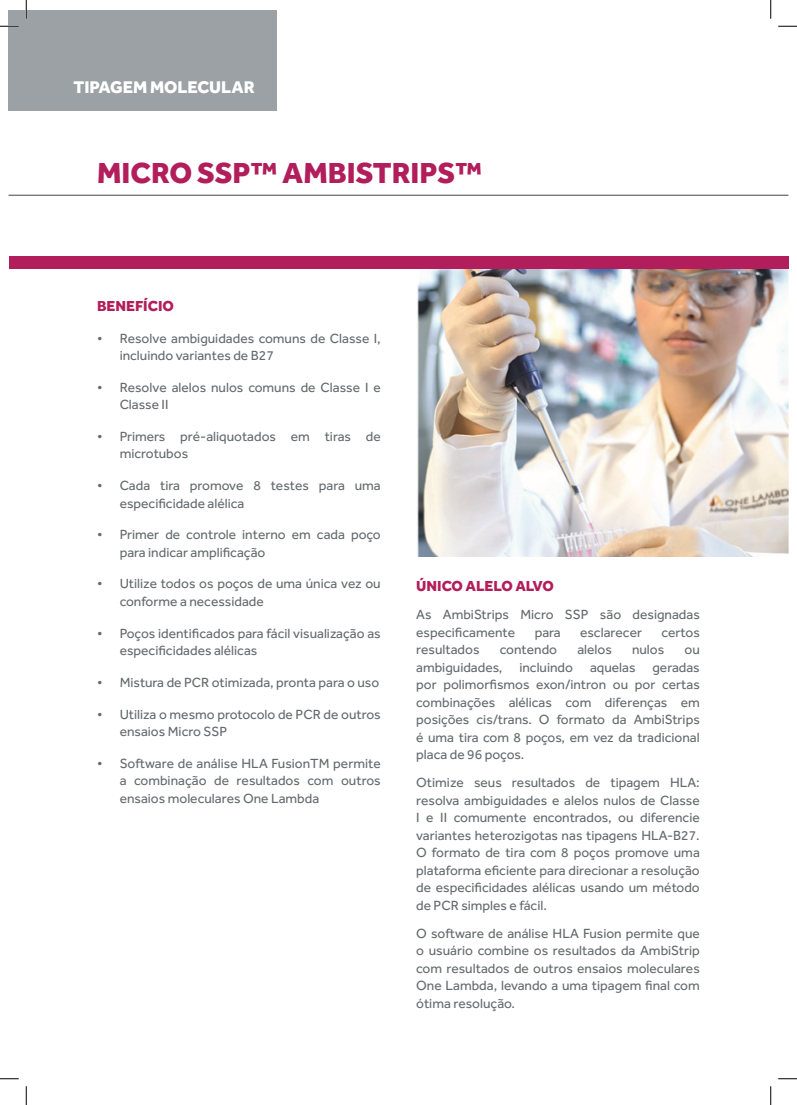
<style>
.page{position:relative;width:797px;height:1105px;background:#fff}
.page>*{position:absolute;margin:0;border:0;box-sizing:border-box;transform-origin:0 0}
.t1{font:800 30px "Effra";color:#b11e5b}
.t2{font:800 17.5px "Effra";color:#fff}
.t3{font:800 15px "Effra";color:#b11e5b}
.t4{font:13.75px/17.5px "Effra";color:#646a6c}
</style>
<div class="page">
<img style="left:417px;top:269px;width:371px;height:287px">
<div style="left:9px;top:256px;width:779px;height:13px;background:#b11e5b"></div>
<hr style="left:9px;top:195px;width:779px;height:1px;background:#646a6c">
<div style="left:9px;top:10px;width:268px;height:100px;background:#9ba1a4"></div>
<svg style="left:0;top:25px;width:19px;height:2px"></svg>
<svg style="left:778px;top:25px;width:19px;height:2px"></svg>
<svg style="left:0;top:1078px;width:19px;height:1px"></svg>
<svg style="left:778px;top:1078px;width:19px;height:1px"></svg>
<svg style="left:25px;top:0;width:2px;height:19px"></svg>
<svg style="left:25px;top:1086px;width:2px;height:19px"></svg>
<svg style="left:770px;top:0;width:1px;height:19px"></svg>
<svg style="left:770px;top:1086px;width:1px;height:19px"></svg>
<p class="t2" style="left:73px;top:76px;width:183px">TIPAGEM MOLECULAR</p>
<p class="t1" style="left:97px;top:155px;width:386px">MICRO SSP™ AMBISTRIPS™</p>
<p class="t3" style="left:97px;top:297px;width:78px">BENEFÍCIO</p>
<p class="t4" style="left:120px;top:329px;width:262px;text-indent:-22px">• Resolve ambiguidades comuns de Classe I, incluindo variantes de B27</p>
<p class="t4" style="left:120px;top:378px;width:262px;text-indent:-22px">• Resolve alelos nulos comuns de Classe I e<br>Classe II</p>
<p class="t4" style="left:120px;top:427px;width:262px;text-indent:-22px">• Primers pré-aliquotados em tiras de microtubos</p>
<p class="t4" style="left:120px;top:477px;width:262px;text-indent:-22px">• Cada tira promove 8 testes para uma especificidade alélica</p>
<p class="t4" style="left:120px;top:526px;width:263px;text-indent:-22px">• Primer de controle interno em cada poço para indicar amplificação</p>
<p class="t4" style="left:120px;top:575px;width:262px;text-indent:-22px">• Utilize todos os poços de uma única vez ou conforme a necessidade</p>
<p class="t4" style="left:120px;top:624px;width:262px;text-indent:-22px">• Poços identificados para fácil visualização as especificidades alélicas</p>
<p class="t4" style="left:97px;top:673px;width:284px">• Mistura de PCR otimizada, pronta para o uso</p>
<p class="t4" style="left:120px;top:705px;width:262px;text-indent:-22px">• Utiliza o mesmo protocolo de PCR de outros ensaios Micro SSP</p>
<p class="t4" style="left:120px;top:754px;width:262px;text-align:justify;text-indent:-22px">• Software de análise HLA FusionTM permite a combinação de resultados com outros ensaios moleculares One Lambda</p>
<p class="t3" style="left:416px;top:577px;width:139px">ÚNICO ALELO ALVO</p>
<p class="t4" style="left:416px;top:605px;width:285px">As AmbiStrips Micro SSP são designadas especificamente</p>
<p class="t4" style="left:534px;top:623px;width:28px">para</p>
<p class="t4" style="left:580px;top:623px;width:63px">esclarecer</p>
<p class="t4" style="left:661px;top:623px;width:40px">certos</p>
<p class="t4" style="left:416px;top:640px;width:65px">resultados</p>
<p class="t4" style="left:500px;top:640px;width:59px">contendo</p>
<p class="t4" style="left:577px;top:640px;width:36px">alelos</p>
<p class="t4" style="left:632px;top:640px;width:34px">nulos</p>
<p class="t4" style="left:416px;top:640px;width:285px;text-align:justify;text-indent:268px">ou ambiguidades, incluindo aquelas geradas por polimorfismos exon/intron ou por certas combinações alélicas com diferenças em posições cis/trans. O formato da AmbiStrips é uma tira com 8 poços, em vez da tradicional placa de 96 poços.</p>
<p class="t4" style="left:416px;top:774px;width:285px;text-align:justify">Otimize seus resultados de tipagem HLA: resolva ambiguidades e alelos nulos de Classe I e II comumente encontrados, ou diferencie variantes heterozigotas nas tipagens HLA-B27.<br>O formato de tira com 8 poços promove uma plataforma eficiente para direcionar a resolução de especificidades alélicas usando um método de PCR simples e fácil.</p>
<p class="t4" style="left:416px;top:924px;width:285px;text-align:justify">O software de análise HLA Fusion permite que o usuário combine os resultados da AmbiStrip com resultados de outros ensaios moleculares One Lambda, levando a uma tipagem final com ótima resolução.</p>
</div>
